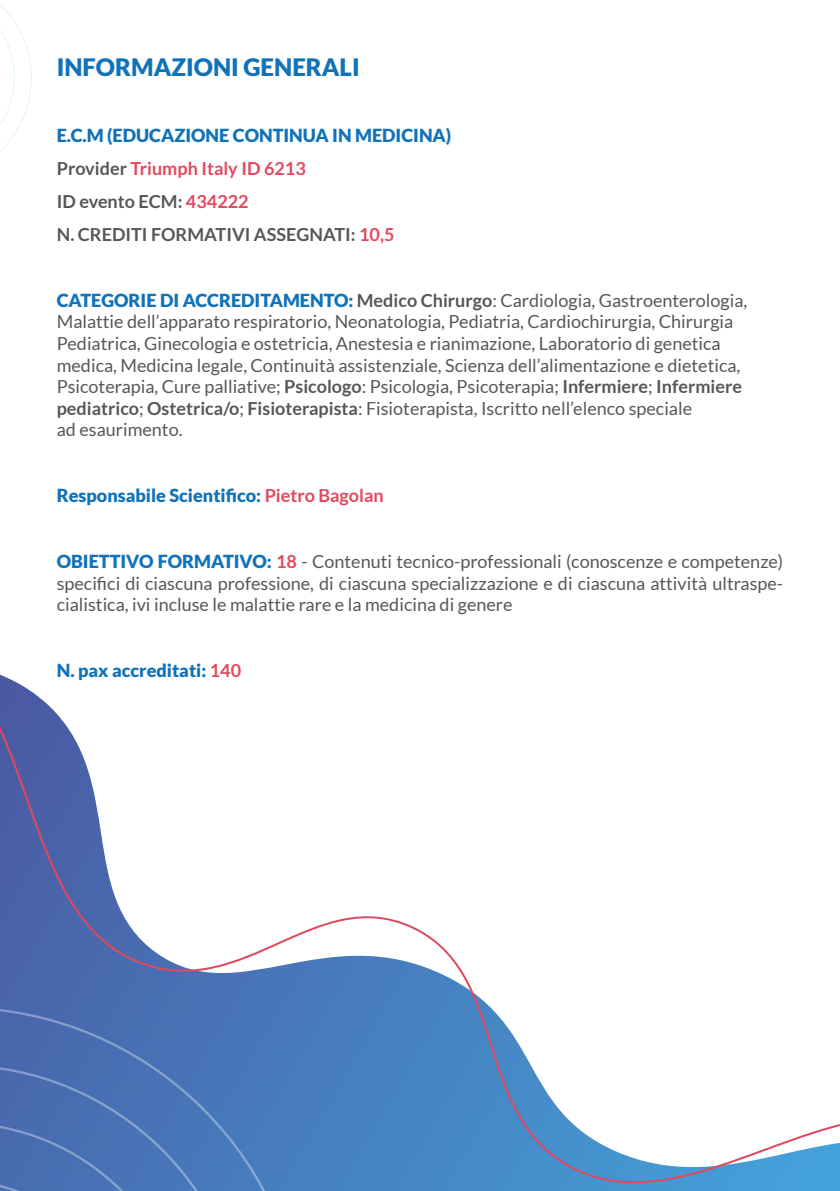
<style>
.page{position:relative;width:840px;height:1191px;background:#fff}
.page>*{position:absolute;margin:0;border:0;box-sizing:border-box;transform-origin:0 0}
.t1{font:900 24px "Lato";color:#1072b9}
.t2{font:18px/21.6px "Lato";color:#575756}
.t3{font:700 18px/33px "Lato";color:#575756}
.t4{font:900 18px "Lato";color:#1072b9}
.s1{font-weight:900;color:#1072b9}
.s2{color:#e3485d}
.s3{font-weight:700}
.s4{font-weight:700;color:#e3485d}
</style>
<div class="page">
<svg style="left:0;top:674px;width:839px;height:517px"></svg>
<svg style="left:0;top:4px;width:32px;height:148px"></svg>
<h1 class="t1" style="left:57px;top:53px;width:304px">INFORMAZIONI GENERALI</h1>
<p class="t3" style="left:57px;top:119px;width:396px"><span class="s1">E.C.M (EDUCAZIONE CONTINUA IN MEDICINA)<br></span>Provider <span class="s2">Triumph Italy ID 6213<br></span>ID evento ECM: <span class="s2">434222<br></span>N. CREDITI FORMATIVI ASSEGNATI: <span class="s2">10,5</span></p>
<p class="t2" style="left:57px;top:289px;width:691px"><span class="s1">CATEGORIE DI ACCREDITAMENTO:</span> <span class="s3">Medico Chirurgo</span>: Cardiologia, Gastroenterologia, Malattie dell’apparato respiratorio, Neonatologia, Pediatria, Cardiochirurgia, Chirurgia Pediatrica, Ginecologia e ostetricia, Anestesia e rianimazione, Laboratorio di genetica medica, Medicina legale, Continuità assistenziale, Scienza dell’alimentazione e dietetica, Psicoterapia, Cure palliative; <span class="s3">Psicologo</span>: Psicologia, Psicoterapia; <span class="s3">Infermiere</span>; <span class="s3">Infermiere pediatrico</span>; <span class="s3">Ostetrica/o</span>; <span class="s3">Fisioterapista</span>: Fisioterapista, Iscritto nell’elenco speciale<br>ad esaurimento.</p>
<p class="t4" style="left:57px;top:485px;width:328px">Responsabile Scientifico: <span class="s4">Pietro Bagolan</span></p>
<p class="t2" style="left:57px;top:551px;width:727px;text-align:justify"><span class="s1">OBIETTIVO FORMATIVO:</span> <span class="s4">18</span> - Contenuti tecnico-professionali (conoscenze e competenze) specifici di ciascuna professione, di ciascuna specializzazione e di ciascuna attività ultraspe&shy;cialistica, ivi incluse le malattie rare e la medicina di genere</p>
<p class="t4" style="left:57px;top:660px;width:186px">N. pax accreditati: <span class="s4">140</span></p>
</div>
